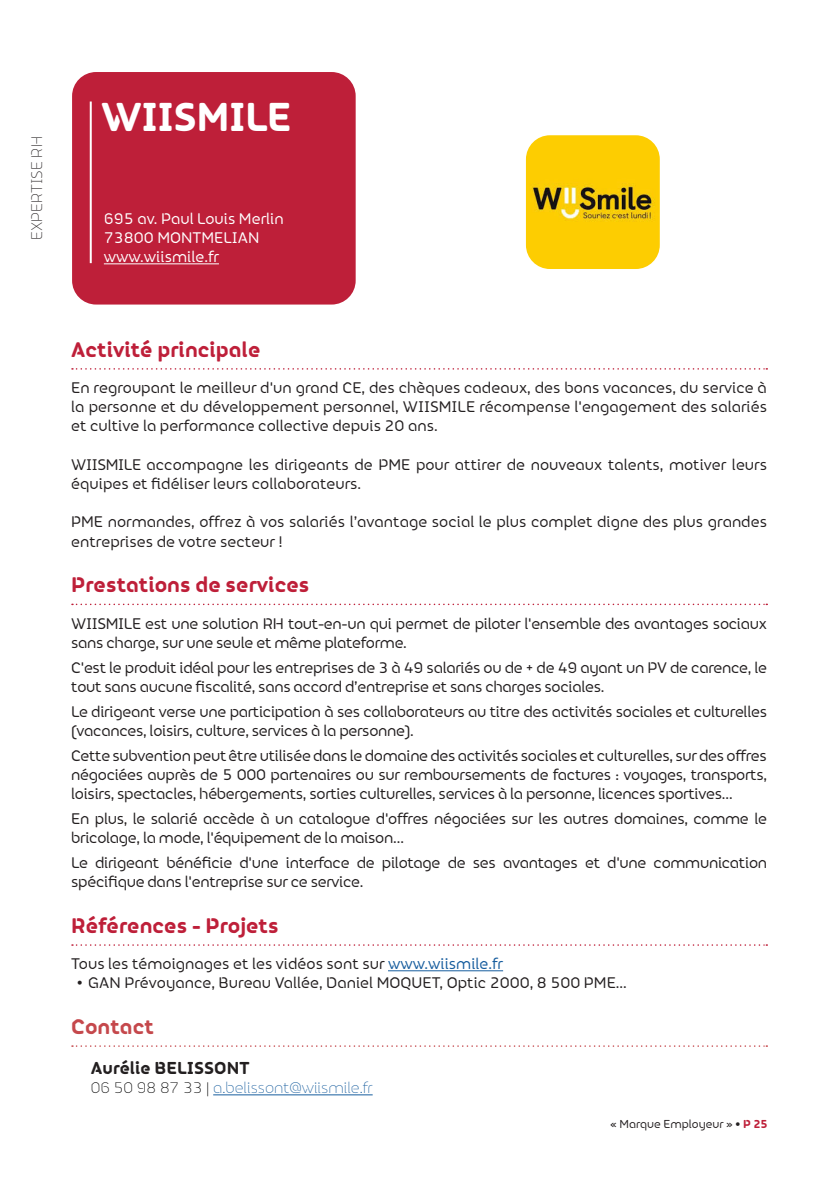
<style>
.page{position:relative;width:840px;height:1191px;background:#fff}
.page>*{position:absolute;margin:0;border:0;box-sizing:border-box;transform-origin:0 0}
.Contact___Titre{font:700 42px "FS Alvar";letter-spacing:-.02em;color:#fff}
.t1{font:700 22px "FS Alvar";color:#be1f39}
.t2{font:700 22px "FS Alvar";color:#c5484c}
.t3{font:700 18px "FS Alvar";color:#231f20}
.t4{font:16px/19.2px "FS Alvar";letter-spacing:-.02em;color:#231f20}
.t5{font:16px/19.2px "FS Alvar";color:#231f20}
.Contact___Titre-2{font:16px "FS Alvar";color:#fff}
.t6{font:300 16px "FS Alvar";color:#175d9e}
.Adresse___Courant{font:16px "FS Alvar";color:#fff}
.t7{font:300 16px "FS Alvar";color:#231f20}
.t8{font:12px "FS Alvar";color:#231f20}
.s1{color:#175d9e}
.s2{color:#000}
.s3{font-weight:700}
.s4{font-weight:700;color:#be1f39}
</style>
<div class="page">
<svg style="left:72px;top:368px;width:694px;height:1px"></svg>
<svg style="left:72px;top:603px;width:694px;height:2px"></svg>
<svg style="left:72px;top:944px;width:694px;height:1px"></svg>
<hr style="left:388px;top:970px;width:115px;height:1px;background:#175d9e">
<svg style="left:72px;top:1045px;width:694px;height:1px"></svg>
<img style="left:525px;top:135px;width:134px;height:134px">
<div style="left:72px;top:72px;width:283px;height:232px;background:#be1f39;border-radius:24px"></div>
<hr style="left:90px;top:101px;width:2px;height:162px;background:#fff">
<hr style="left:104px;top:263px;width:115px;height:1px;background:#fff">
<hr style="left:213px;top:1094px;width:159px;height:1px;background:#175d9e">
<p class="t7" style="left:25px;top:240px;width:105px;rotate:-90deg">EXPERTISE RH</p>
<p class="Contact___Titre" style="left:101px;top:80px;width:192px">WIISMILE</p>
<p class="Contact___Titre-2" style="left:104px;top:206px;width:181px">695 av. Paul Louis Merlin</p>
<p class="Contact___Titre-2" style="left:104px;top:226px;width:157px">73800 MONTMELIAN</p>
<p class="Adresse___Courant" style="left:104px;top:245px;width:116px">www.wiismile.fr</p>
<p class="t1" style="left:71px;top:330px;width:191px">Activité principale</p>
<p class="t4" style="left:71px;top:377px;width:697px;text-align:justify">En regroupant le meilleur d'un grand CE, des chèques cadeaux, des bons vacances, du service à la personne et du développement personnel, WIISMILE récompense l'engagement des salariés et cultive la performance collective depuis 20 ans.</p>
<p class="t5" style="left:71px;top:453px;width:697px">WIISMILE accompagne les dirigeants de PME pour attirer de nouveaux talents, motiver leurs équipes et fidéliser leurs collaborateurs.</p>
<p class="t5" style="left:71px;top:511px;width:697px">PME normandes, offrez à vos salariés l’avantage social le plus complet digne des plus grandes entreprises de votre secteur !</p>
<p class="t1" style="left:71px;top:565px;width:239px">Prestations de services</p>
<p class="t4" style="left:71px;top:612px;width:697px">WIISMILE est une solution RH tout-en-un qui permet de piloter l'ensemble des avantages sociaux sans charge, sur une seule et même plateforme.</p>
<p class="t4" style="left:71px;top:656px;width:697px">C'est le produit idéal pour les entreprises de 3 à 49 salariés ou de + de 49 ayant un PV de carence, le tout sans aucune fiscalité, sans accord d’entreprise et sans charges sociales.</p>
<p class="t4" style="left:71px;top:700px;width:697px">Le dirigeant verse une participation à ses collaborateurs au titre des activités sociales et culturelles (vacances, loisirs, culture, services à la personne).</p>
<p class="t4" style="left:71px;top:744px;width:697px;text-align:justify">Cette subvention peut être utilisée dans le domaine des activités sociales et culturelles, sur des offres négociées auprès de 5 000 partenaires ou sur remboursements de factures : voyages, transports, loisirs, spectacles, hébergements, sorties culturelles, services à la personne, licences sportives…</p>
<p class="t4" style="left:71px;top:807px;width:696px">En plus, le salarié accède à un catalogue d'offres négociées sur les autres domaines, comme le bricolage, la mode, l'équipement de la maison…</p>
<p class="t4" style="left:71px;top:852px;width:697px">Le dirigeant bénéficie d'une interface de pilotage de ses avantages et d'une communication spécifique dans l'entreprise sur ce service.</p>
<p class="t1" style="left:71px;top:906px;width:209px">Références - Projets</p>
<p class="t5" style="left:71px;top:953px;width:433px">Tous les témoignages et les vidéos sont sur <span class="s1">www.wiismile.fr</span></p>
<p class="t5" style="left:77px;top:972px;width:551px">• GAN Prévoyance, Bureau Vallée, Daniel MOQUET, Optic 2000, 8 500 PME...</p>
<p class="t2" style="left:71px;top:1007px;width:84px">Contact</p>
<p class="t3" style="left:91px;top:1052px;width:160px">Aurélie BELISSONT</p>
<p class="t6" style="left:91px;top:1076px;width:283px"><span class="s2">06 50 98 87 33 |</span> a.belissont@wiismile.fr</p>
<p class="t8" style="left:610px;top:1114px;width:159px">« Marque Employeur » <span class="s3">•</span> <span class="s4">P 25</span></p>
</div>
